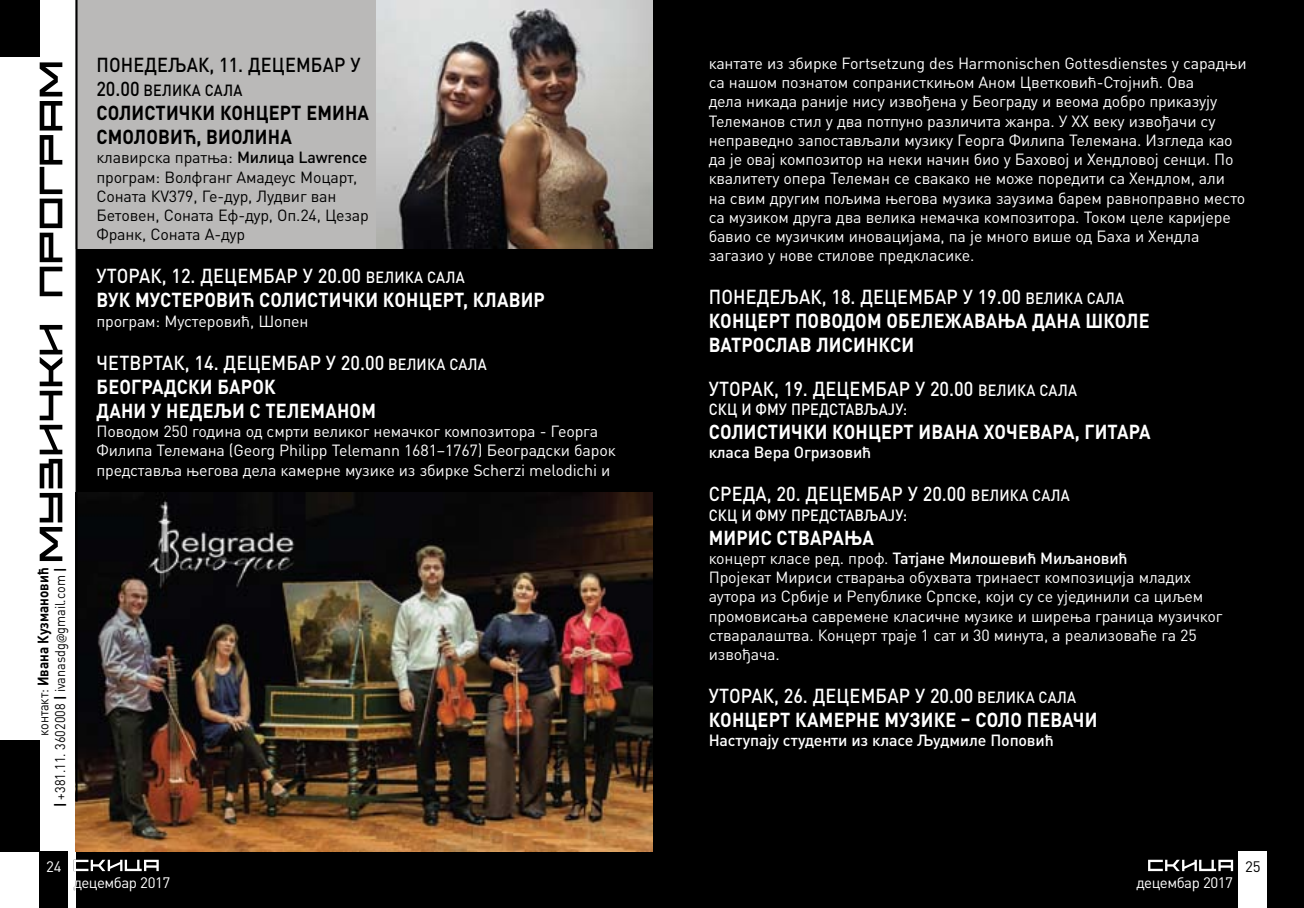
<style>
.page{position:relative;width:1304px;height:908px;background:#fff}
.page>*{position:absolute;margin:0;border:0;box-sizing:border-box;transform-origin:0 0}
.t1{font:700 20px/24px "DIN Pro";letter-spacing:.01em;color:#fff;scale:.9 1}
.t2{font:500 20px "DIN Pro";color:#fff;scale:.9 1}
.t3{font:700 20px/24px "DIN Pro";letter-spacing:.01em;color:#000;scale:.9 1}
.t4{font:500 20px "DIN Pro";letter-spacing:.01em;color:#000;scale:.9 1}
.t5{font:16px/19.2px "DIN Pro";letter-spacing:-.01em;color:#fff}
.t6{font:16px/19.2px "DIN Pro";letter-spacing:-.01em;color:#000}
.t7{font:500 16px "DIN Pro";letter-spacing:-.01em;color:#fff;scale:.9 1}
.t8{font:500 16px "DIN Pro";letter-spacing:-.01em;color:#fff}
.t9{font:500 16px "DIN Pro";color:#000;scale:.9 1}
.t10{font:15px "DIN Pro";letter-spacing:-.03em;color:#fff}
.t11{font:700 15px "DIN Pro";color:#000;scale:.9 1}
.t12{font:15px "DIN Pro";color:#000}
.t13{font:14px "DIN Pro";color:#000;scale:.9 1}
.s1{font-size:20px}
.s2{font-weight:500}
.s3{font-size:16px}
.s4{font-weight:400;font-size:14px}
.s5{font-weight:700}
.s6{font-family:"Myriad Pro"}
</style>
<div class="page">
<div style="left:40px;top:850px;width:28px;height:57px;background:#000"></div>
<div style="left:77px;top:0;width:1227px;height:907px;background:#000"></div>
<div style="left:76px;top:0;width:576px;height:248px;background:#bab9b8"></div>
<img style="left:376px;top:0;width:276px;height:248px">
<img style="left:76px;top:492px;width:577px;height:358px">
<div style="left:0;top:739px;width:40px;height:111px;background:#000"></div>
<div style="left:0;top:0;width:40px;height:57px;background:#000"></div>
<hr style="left:76px;top:0;width:2px;height:801px;background:#000">
<svg style="left:40px;top:62px;width:22px;height:234px"></svg>
<svg style="left:40px;top:325px;width:22px;height:235px"></svg>
<div style="left:1239px;top:850px;width:28px;height:57px;background:#fff"></div>
<svg style="left:1148px;top:859px;width:85px;height:11px"></svg>
<svg style="left:74px;top:859px;width:85px;height:11px"></svg>
<p class="t4" style="left:96px;top:49px;width:183px">ПОНЕДЕЉАК, 11. ДЕЦЕМБАР</p>
<p class="t4" style="left:350px;top:49px;width:11px">у</p>
<p class="t9" style="left:96px;top:77px;width:96px"><span class="s1">20.00</span> ВЕЛИКА</p>
<p class="t9" style="left:205px;top:77px;width:43px">САЛА</p>
<p class="t3" style="left:96px;top:98px;width:304px">СОЛИСТИЧКИ КОНЦЕРТ ЕМИНА<br>СМОЛОВИЋ, ВИОЛИНА</p>
<p class="t6" style="left:96px;top:146px;width:274px">клавирска пратња: <span class="s2">М илица Lawrence </span>програм: Волфганг Амадеус Моцарт,<br>Соната КV379, Ге-дур, Лудвиг ван<br>Бетовен, Соната Еф-дур, Оп.24, Цезар<br>Франк, Соната А-дур</p>
<p class="t2" style="left:96px;top:260px;width:130px">УТОРАК, 12. ДЕЦЕМБАР</p>
<p class="t2" style="left:303px;top:260px;width:114px">У 20.00 <span class="s3">ВЕЛИКА</span></p>
<p class="t7" style="left:427px;top:264px;width:43px">САЛА</p>
<p class="t1" style="left:96px;top:286px;width:500px">ВУК МУСТЕРОВИЋ СОЛИ СТИ ЧКИ КОНЦЕРТ, КЛАВИ Р</p>
<p class="t5" style="left:96px;top:309px;width:214px">програм: Мустеровић, Шопен</p>
<p class="t2" style="left:96px;top:346px;width:156px">ЧЕТВРТАК, 14. ДЕЦЕМБАР</p>
<p class="t2" style="left:326px;top:346px;width:112px">У 20.00 <span class="s3">ВЕЛИКА</span></p>
<p class="t7" style="left:449px;top:351px;width:43px">САЛА</p>
<p class="t1" style="left:96px;top:372px;width:199px">БЕОГРАДСКИ БАРОК<br>Дани у недељ</p>
<p class="t1" style="left:232px;top:396px;width:63px">и с Телем</p>
<p class="t1" style="left:325px;top:396px;width:28px">аном</p>
<p class="t5" style="left:96px;top:420px;width:521px">Поводом 250 година од смрти великог немачког композитора - Георга<br>Филипа Телемана (Georg Philipp Telemann 1681–1767) Београдски барок представља његова дела камерне музике из збирке Scherzi melodichi и</p>
<p class="t11" style="left:30px;top:735px;width:189px;rotate:-90deg"><span class="s4">контакт:</span> И вана Кузмановић</p>
<p class="t13" style="left:49px;top:807px;width:268px;rotate:-90deg"><span class="s5">|</span> +381.11. 3602008 <span class="s5">|</span> ivanasdg<span class="s6">@</span>gmail.com <span class="s5">|</span></p>
<p class="t10" style="left:46px;top:853px;width:17px">24</p>
<p class="t5" style="left:709px;top:52px;width:539px">кантате из збирке Fortsetzung des Harmonischen Gottesdienstes у сарадњи са нашом познатом сопранисткињом Аном Цветковић-Стојнић. Ова<br>дела никада раније нису извођена у Београду и веома добро приказују Телеманов стил у два потпуно различита жанра. У XX веку извођачи су неправедно запостављали музику Георга Филипа Телемана. Изгледа као да је овај композитор на неки начин био у Баховој и Хендловој сенци. По квалитету опера Телеман се свакако не може поредити са Хендлом, али<br>на свим другим пољима његова музика заузима барем равноправно место са музиком друга два велика немачка композитора. Током целе каријере бавио се музичким иновацијама, па је много више од Баха и Хендла загазио у нове стилове предкласике.</p>
<p class="t2" style="left:709px;top:281px;width:183px">ПОНЕДЕЉАК, 18. ДЕЦЕМБАР</p>
<p class="t2" style="left:963px;top:281px;width:113px">У 19.00 <span class="s3">ВЕЛИКА</span></p>
<p class="t7" style="left:1087px;top:285px;width:43px">САЛА</p>
<p class="t1" style="left:709px;top:307px;width:491px">КОНЦЕРТ ПОВОДОМ ОБЕЛЕЖАВАЊА ДАНА ШКОЛЕ<br>ВАТРОСЛАВ ЛИСИ НКСИ</p>
<p class="t2" style="left:709px;top:372px;width:130px">УТОРАК, 19. ДЕЦЕМБАР</p>
<p class="t2" style="left:915px;top:372px;width:114px">У 20.00 <span class="s3">ВЕЛИКА</span></p>
<p class="t7" style="left:1040px;top:377px;width:43px">САЛА</p>
<p class="t7" style="left:709px;top:396px;width:12px">СКЦ</p>
<p class="t7" style="left:741px;top:396px;width:78px">И ФМУ ПРЕДС</p>
<p class="t7" style="left:838px;top:396px;width:78px">ТАВЉАЈУ:</p>
<p class="t1" style="left:709px;top:417px;width:492px">СОЛИ СТИ ЧКИ КОНЦЕРТ И ВАНА ХОЧЕВАРА, ГИТАРА</p>
<p class="t8" style="left:709px;top:439px;width:164px">класа Вера Огризовић</p>
<p class="t2" style="left:709px;top:477px;width:122px">среда, 20. ДЕЦЕМБАР</p>
<p class="t2" style="left:908px;top:477px;width:114px">У 20.00 <span class="s3">ВЕЛИКА</span></p>
<p class="t7" style="left:1032px;top:482px;width:43px">САЛА</p>
<p class="t7" style="left:709px;top:501px;width:12px">СКЦ</p>
<p class="t7" style="left:741px;top:501px;width:78px">И ФМУ ПРЕДС</p>
<p class="t7" style="left:838px;top:501px;width:78px">ТАВЉАЈУ:</p>
<p class="t1" style="left:709px;top:523px;width:185px">МИ РИ С СТВАРАЊА</p>
<p class="t5" style="left:709px;top:546px;width:515px">концерт класе ред. проф. <span class="s2">Татјане М илошевић М иљановић<br></span>Пројекат Мириси стварања обухвата тринаест композиција младих аутора из Србије и Републике Српске, који су се ујединили са циљем промовисања савремене класичне музике и ширења граница музичког стваралаштва. Концерт траје 1 сат и 30 минута, а реализоваће га 25 извођача.</p>
<p class="t2" style="left:709px;top:679px;width:130px">УТОРАК, 26. ДЕЦЕМБАР</p>
<p class="t2" style="left:915px;top:679px;width:112px">У 20.00 <span class="s3">ВЕЛИКА</span></p>
<p class="t7" style="left:1039px;top:684px;width:43px">САЛА</p>
<p class="t1" style="left:709px;top:705px;width:430px">КОНЦЕРТ КАМЕРНЕ МУЗИКЕ – СОЛО ПЕВАЧИ</p>
<p class="t8" style="left:709px;top:727px;width:347px">Наступају студенти из класе Људмиле Поповић</p>
<p class="t12" style="left:1245px;top:853px;width:17px">25</p>
<p class="t10" style="left:74px;top:870px;width:98px">децембар 2017</p>
<p class="t10" style="left:1137px;top:870px;width:98px">децембар 2017</p>
</div>
